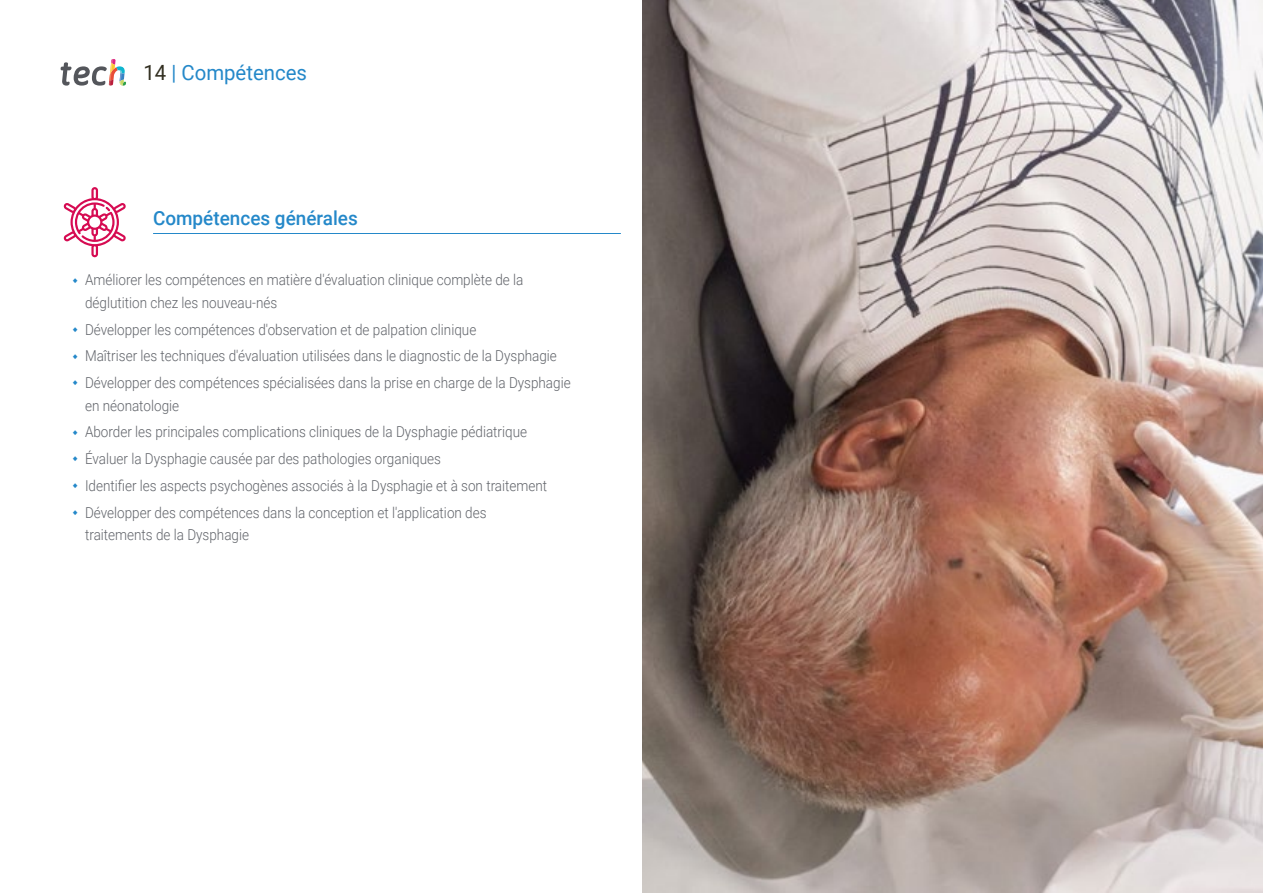
<style>
.page{position:relative;width:1263px;height:893px;background:#fff}
.page>*{position:absolute;margin:0;border:0;box-sizing:border-box;transform-origin:0 0}
.t1{font:21px "Roboto";color:#2488c9}
.t2{font:500 19.5px "Roboto";color:#2488c9}
.t3{font:300 15px/26.7px "Roboto";color:#61646a;scale:.9 1}
.s1{color:#312e20}
</style>
<div class="page">
<hr style="left:153px;top:233px;width:468px;height:1px;background:#2488c9">
<svg style="left:63px;top:187px;width:63px;height:70px"></svg>
<svg style="left:61px;top:59px;width:65px;height:27px"></svg>
<img style="left:642px;top:0;width:621px;height:893px">
<h1 class="t1" style="left:144px;top:57px;width:165px"><span class="s1">14</span> | Compétences</h1>
<h2 class="t2" style="left:153px;top:205px;width:206px">Compétences générales</h2>
<p class="t3" style="left:85px;top:268px;width:489px;line-height:22.5px">Améliorer les compétences en matière d'évaluation clinique complète de la déglutition chez les nouveau-nés</p>
<p class="t3" style="left:85px;top:315px;width:541px">Développer les compétences d'observation et de palpation clinique<br>Maîtriser les techniques d'évaluation utilisées dans le diagnostic de la Dysphagie<br>Développer des compétences spécialisées dans la prise en charge de la Dysphagie</p>
<p class="t3" style="left:85px;top:391px;width:515px">en néonatologie<br>Aborder les principales complications cliniques de la Dysphagie pédiatrique Évaluer la Dysphagie causée par des pathologies organiques<br>Identifier les aspects psychogènes associés à la Dysphagie et à son traitement Développer des compétences dans la conception et l'application des</p>
<p class="t3" style="left:85px;top:521px;width:184px">traitements de la Dysphagie</p>
</div>
